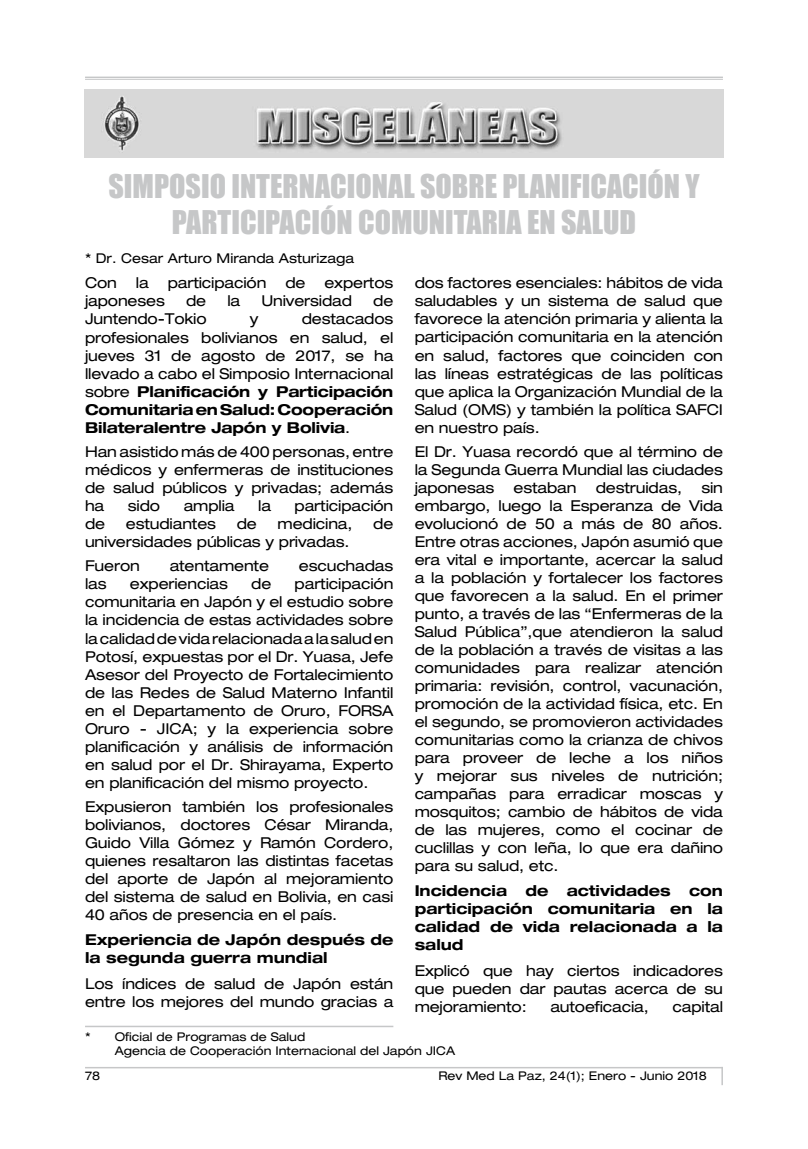
<style>
.page{position:relative;width:808px;height:1149px;background:#fff}
.page>*{position:absolute;margin:0;border:0;box-sizing:border-box;transform-origin:0 0}
.t1{font:30px/36px "Impact";color:#c6c7c8;text-align:center}
.t2{font:expanded 15px/18px "Helvetica Neue LT Std";letter-spacing:-.01em;color:#000;text-align:justify}
.t3{font:700 expanded 15px/18px "Helvetica Neue LT Std";color:#000}
.t4{font:expanded 13.5px "Helvetica Neue LT Std";color:#000}
.t5{font:expanded 12px/14.4px "Helvetica Neue LT Std";color:#000}
.s1{font-weight:700}
</style>
<div class="page">
<hr style="left:85px;top:77px;width:638px;height:1px;background:#c6c7c8">
<hr style="left:85px;top:79px;width:638px;height:1px;background:#c6c7c8">
<hr style="left:85px;top:1066px;width:638px;height:2px;background:#c6c7c8">
<svg style="left:721px;top:1066px;width:2px;height:18px"></svg>
<img style="left:85px;top:89px;width:638px;height:68px">
<hr style="left:85px;top:1025px;width:308px;height:1px;background:#c6c7c8">
<h1 class="t1" style="left:108px;top:168px;width:593px">SIMPOSIO INTERNACIONAL SOBRE PLANIFICACIÓN Y<br>PARTICIPACIÓN COMUNITARIA EN SALUD</h1>
<p class="t4" style="left:85px;top:250px;width:271px">* Dr. Cesar Arturo Miranda Asturizaga</p>
<p class="t2" style="left:85px;top:274px;width:33px">Con</p>
<p class="t2" style="left:136px;top:274px;width:14px">la</p>
<p class="t2" style="left:168px;top:274px;width:100px">participación</p>
<p class="t2" style="left:285px;top:274px;width:22px">de</p>
<p class="t2" style="left:324px;top:274px;width:70px">expertos</p>
<p class="t2" style="left:85px;top:292px;width:81px">japoneses</p>
<p class="t2" style="left:186px;top:292px;width:22px">de</p>
<p class="t2" style="left:227px;top:292px;width:14px">la</p>
<p class="t2" style="left:261px;top:292px;width:92px">Universidad</p>
<p class="t2" style="left:373px;top:292px;width:22px">de</p>
<p class="t2" style="left:85px;top:310px;width:123px">Juntendo-Tokio</p>
<p class="t2" style="left:250px;top:310px;width:10px">y</p>
<p class="t2" style="left:85px;top:310px;width:310px;text-indent:217px">destacados profesionales bolivianos en salud, el jueves 31 de agosto de 2017, se ha llevado a cabo el Simposio Internacional sobre <span class="s1">Planificación y Participación Comunitaria en Salud: Cooperación Bilateralentre Japón y Bolivia</span>.</p>
<p class="t2" style="left:85px;top:442px;width:310px">Han asistido más de 400 personas, entre médicos y enfermeras de instituciones de salud públicos y privadas; además ha</p>
<p class="t2" style="left:128px;top:496px;width:34px">sido</p>
<p class="t2" style="left:184px;top:496px;width:52px">amplia</p>
<p class="t2" style="left:258px;top:496px;width:14px">la</p>
<p class="t2" style="left:295px;top:496px;width:100px">participación</p>
<p class="t2" style="left:85px;top:514px;width:22px">de</p>
<p class="t2" style="left:126px;top:514px;width:92px">estudiantes</p>
<p class="t2" style="left:237px;top:514px;width:22px">de</p>
<p class="t2" style="left:278px;top:514px;width:76px">medicina,</p>
<p class="t2" style="left:373px;top:514px;width:22px">de</p>
<p class="t2" style="left:85px;top:529px;width:266px;line-height:24.3px">universidades públicas y privadas.<br>Fueron</p>
<p class="t2" style="left:170px;top:556px;width:101px">atentamente</p>
<p class="t2" style="left:299px;top:556px;width:96px">escuchadas</p>
<p class="t2" style="left:85px;top:574px;width:310px;text-indent:210px">participación comunitaria en Japón y el estudio sobre la incidencia de estas actividades sobre la calidad de vida relacionada a la salud en Potosí, expuestas por el Dr. Yuasa, Jefe Asesor del Proyecto de Fortalecimiento de las Redes de Salud Materno Infantil en el Departamento de Oruro, FORSA Oruro - JICA; y la experiencia sobre planificación y análisis de información en salud por el Dr. Shirayama, Experto en planificación del mismo proyecto.</p>
<p class="t2" style="left:85px;top:797px;width:310px">Expusieron también los profesionales bolivianos, doctores César Miranda, Guido Villa Gómez y Ramón Cordero, quienes resaltaron las distintas facetas del aporte de Japón al mejoramiento del sistema de salud en Bolivia, en casi 40 años de presencia en el país.</p>
<p class="t3" style="left:85px;top:929px;width:310px">Experiencia de Japón después de la segunda guerra mundial</p>
<p class="t2" style="left:85px;top:974px;width:310px">Los índices de salud de Japón están entre los mejores del mundo gracias a</p>
<p class="t2" style="left:85px;top:574px;width:23px">las</p>
<p class="t2" style="left:130px;top:574px;width:100px">experiencias</p>
<p class="t2" style="left:251px;top:574px;width:22px">de</p>
<p class="t2" style="left:415px;top:274px;width:310px">dos factores esenciales: hábitos de vida saludables y un sistema de salud que favorece la atención primaria y alienta la participación comunitaria en la atención en salud, factores que coinciden con las líneas estratégicas de las políticas que aplica la Organización Mundial de la Salud (OMS) y también la política SAFCI en nuestro país.</p>
<p class="t2" style="left:415px;top:442px;width:310px">El Dr. Yuasa recordó que al término de la Segunda Guerra Mundial las ciudades japonesas</p>
<p class="t2" style="left:415px;top:478px;width:310px;text-indent:287px">sin embargo, luego la Esperanza de Vida evolucionó de 50 a más de 80 años.<br>Entre otras acciones, Japón asumió que era vital e importante, acercar la salud a la población y fortalecer los factores que favorecen a la salud. En el primer punto, a través de las “Enfermeras de la Salud Pública”,que atendieron la salud de la población a través de visitas a las comunidades para realizar atención primaria: revisión, control, vacunación, promoción de la actividad física, etc. En el segundo, se promovieron actividades comunitarias como la crianza de chivos para proveer de leche a los niños y mejorar sus niveles de nutrición; campañas para erradicar moscas y mosquitos; cambio de hábitos de vida de las mujeres, como el cocinar de cuclillas y con leña, lo que era dañino para su salud, etc.</p>
<p class="t3" style="left:415px;top:880px;width:310px;text-align:justify">Incidencia de actividades con participación comunitaria en la calidad de vida relacionada a la salud</p>
<p class="t2" style="left:415px;top:961px;width:310px">Explicó que hay ciertos indicadores que pueden dar pautas acerca de su mejoramiento:</p>
<p class="t2" style="left:513px;top:478px;width:65px">estaban</p>
<p class="t2" style="left:596px;top:478px;width:88px">destruidas,</p>
<p class="t2" style="left:550px;top:997px;width:100px">autoeficacia,</p>
<p class="t2" style="left:672px;top:997px;width:52px">capital</p>
<p class="t5" style="left:115px;top:1028px;width:342px;text-indent:-30px">* Oficial de Programas de Salud<br>Agencia de Cooperación Internacional del Japón JICA</p>
<p class="t5" style="left:85px;top:1067px;width:17px">78</p>
<p class="t5" style="left:438px;top:1068px;width:270px">Rev Med La Paz, 24(1); Enero - Junio 2018</p>
</div>
